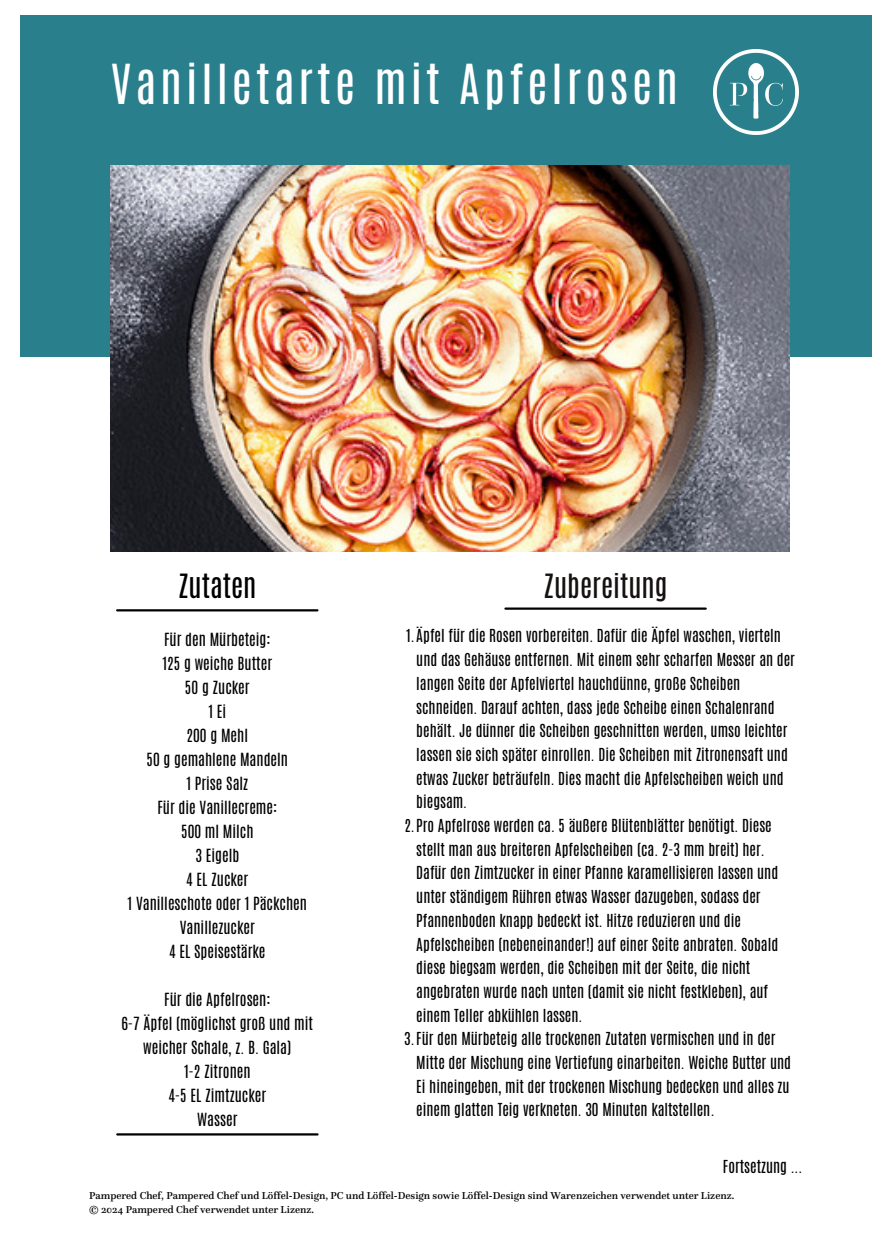
<style>
.page{position:relative;width:892px;height:1258px;background:#fff}
.page>*{position:absolute;margin:0;border:0;box-sizing:border-box;transform-origin:0 0}
.t1{font:45.9px "Antonio";letter-spacing:.085em;color:#fff}
.t2{font:27.9px "Antonio";color:#161111}
.t3{font:27.9px "Antonio";color:#000}
.t4{font:15px/23.7px "Antonio";color:#000}
.t5{font:500 10.5px "Questa";color:#000}
</style>
<div class="page">
<div style="left:21px;top:16px;width:851px;height:341px;background:#2a7f8c"></div>
<hr style="left:117px;top:609px;width:200px;height:2px;background:#000">
<hr style="left:505px;top:607px;width:200px;height:3px;background:#000">
<hr style="left:117px;top:1133px;width:200px;height:2px;background:#000">
<img style="left:713px;top:49px;width:85px;height:86px">
<img style="left:111px;top:166px;width:678px;height:386px">
<p class="t1" style="left:111px;top:51px;width:568px">Vanilletarte mit Apfelrosen</p>
<p class="t3" style="left:178px;top:566px;width:80px">Zutaten</p>
<p class="t4" style="left:164px;top:628px;width:108px">Für den Mürbeteig:</p>
<p class="t4" style="left:162px;top:652px;width:111px">125 g weiche Butter</p>
<p class="t4" style="left:185px;top:676px;width:66px">50 g Zucker</p>
<p class="t4" style="left:208px;top:700px;width:19px">1 Ei</p>
<p class="t4" style="left:186px;top:724px;width:63px">200 g Mehl</p>
<p class="t4" style="left:146px;top:748px;width:143px">50 g gemahlene Mandeln</p>
<p class="t4" style="left:186px;top:772px;width:63px">1 Prise Salz</p>
<p class="t4" style="left:157px;top:796px;width:121px">Für die Vanillecreme:</p>
<p class="t4" style="left:181px;top:820px;width:74px">500 ml Milch</p>
<p class="t4" style="left:195px;top:844px;width:45px">3 Eigelb</p>
<p class="t4" style="left:186px;top:868px;width:64px">4 EL Zucker</p>
<p class="t4" style="left:128px;top:892px;width:181px;text-align:center">1 Vanilleschote oder 1 Päckchen<br>Vanillezucker</p>
<p class="t4" style="left:169px;top:940px;width:98px">4 EL Speisestärke</p>
<p class="t4" style="left:164px;top:988px;width:108px">Für die Apfelrosen:</p>
<p class="t4" style="left:121px;top:1011px;width:193px;text-align:center">6-7 Äpfel (möglichst groß und mit weicher Schale, z. B. Gala)</p>
<p class="t4" style="left:184px;top:1060px;width:68px">1-2 Zitronen</p>
<p class="t4" style="left:168px;top:1084px;width:99px">4-5 EL Zimtzucker</p>
<p class="t4" style="left:197px;top:1108px;width:42px">Wasser</p>
<p class="t2" style="left:543px;top:566px;width:125px">Zubereitung</p>
<p class="t4" style="left:416px;top:624px;width:380px;text-indent:-10px">1.Äpfel für die Rosen vorbereiten. Dafür die Äpfel waschen, vierteln und das Gehäuse entfernen. Mit einem sehr scharfen Messer an der langen Seite der Apfelviertel hauchdünne, große Scheiben schneiden. Darauf achten, dass jede Scheibe einen Schalenrand behält. Je dünner die Scheiben geschnitten werden, umso leichter lassen sie sich später einrollen. Die Scheiben mit Zitronensaft und etwas Zucker beträufeln. Dies macht die Apfelscheiben weich und biegsam.</p>
<p class="t4" style="left:416px;top:814px;width:363px;text-indent:-12px">2.Pro Apfelrose werden ca. 5 äußere Blütenblätter benötigt. Diese stellt man aus breiteren Apfelscheiben (ca. 2-3 mm breit) her.<br>Dafür den Zimtzucker in einer Pfanne karamellisieren lassen und unter ständigem Rühren etwas Wasser dazugeben, sodass der Pfannenboden knapp bedeckt ist. Hitze reduzieren und die Apfelscheiben (nebeneinander!) auf einer Seite anbraten. Sobald diese biegsam werden, die Scheiben mit der Seite, die nicht angebraten wurde nach unten (damit sie nicht festkleben), auf einem Teller abkühlen lassen.</p>
<p class="t4" style="left:416px;top:1027px;width:376px;text-indent:-12px">3.Für den Mürbeteig alle trockenen Zutaten vermischen und in der Mitte der Mischung eine Vertiefung einarbeiten. Weiche Butter und Ei hineingeben, mit der trockenen Mischung bedecken und alles zu einem glatten Teig verkneten. 30 Minuten kaltstellen.</p>
<p class="t4" style="left:722px;top:1154px;width:81px">Fortsetzung ...</p>
<p class="t5" style="left:89px;top:1189px;width:646px">Pampered Chef, Pampered Chef und Löffel-Design, PC und Löffel-Design sowie Löffel-Design sind Warenzeichen verwendet unter Lizenz.</p>
<p class="t5" style="left:89px;top:1203px;width:226px">© 2024 Pampered Chef verwendet unter Lizenz.</p>
</div>
